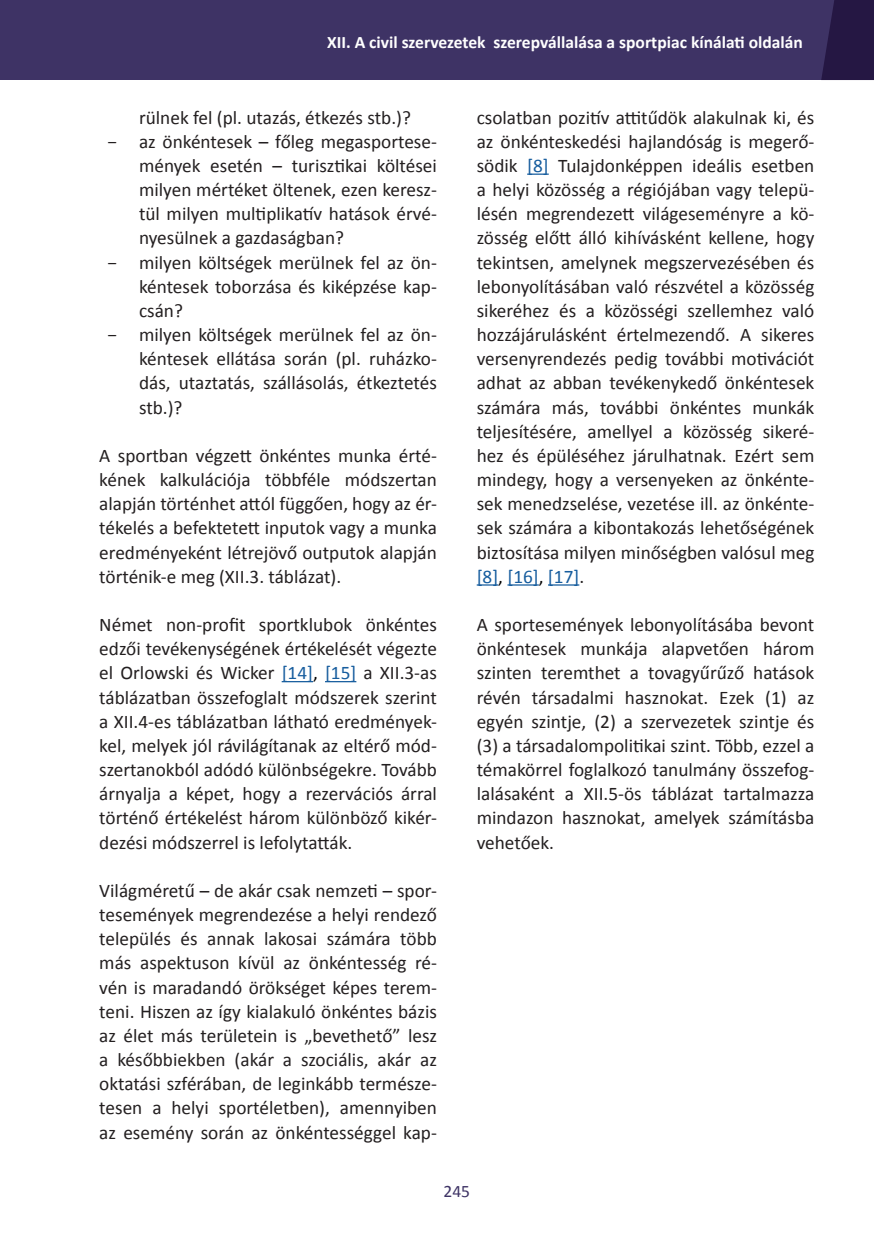
<style>
.page{position:relative;width:874px;height:1241px;background:#fff}
.page>*{position:absolute;margin:0;border:0;box-sizing:border-box;transform-origin:0 0}
.t1{font:19.25px/24.2px "Calibri";color:#231f20;text-align:justify}
.t2{font:700 17.5px "Calibri";color:#fff}
.t3{font:17.5px "Calibri";color:#3e3365}
.s1{color:#175d9e}
.s2{color:#000}
</style>
<div class="page">
<hr style="left:0;top:0;width:1px;height:81px;background:#3e3365">
<div style="left:0;top:0;width:873px;height:80px;background:#3e3365"></div>
<svg style="left:821px;top:0;width:52px;height:80px;background:#281a47"></svg>
<hr style="left:281px;top:681px;width:32px;height:1px;background:#175d9e">
<hr style="left:325px;top:681px;width:31px;height:1px;background:#175d9e">
<hr style="left:527px;top:173px;width:21px;height:2px;background:#175d9e">
<svg style="left:476px;top:584px;width:22px;height:1px"></svg>
<hr style="left:507px;top:584px;width:31px;height:1px;background:#175d9e">
<hr style="left:547px;top:584px;width:32px;height:1px;background:#175d9e">
<p class="t2" style="left:327px;top:30px;width:477px">XII. A civil szervezetek szerepvállalása a sportpiac kínálati oldalán</p>
<p class="t1" style="left:139px;top:105px;width:273px">rülnek fel (pl. utazás, étkezés stb.)?</p>
<p class="t1" style="left:139px;top:129px;width:299px;text-indent:-32px">− az önkéntesek – főleg megasportese&shy;mények esetén – turisztikai költései milyen mértéket öltenek, ezen keresz&shy;tül milyen multiplikatív hatások érvé&shy;nyesülnek a gazdaságban?</p>
<p class="t1" style="left:139px;top:249px;width:299px;text-indent:-32px">− milyen költségek merülnek fel az ön&shy;kéntesek toborzása és kiképzése kap&shy;csán?</p>
<p class="t1" style="left:139px;top:322px;width:299px;text-indent:-32px">− milyen költségek merülnek fel az ön&shy;kéntesek ellátása során (pl. ruházko&shy;dás, utaztatás, szállásolás, étkeztetés stb.)?</p>
<p class="t1" style="left:99px;top:443px;width:339px">A sportban végzett önkéntes munka érté&shy;kének kalkulációja többféle módszertan alapján történhet attól függően, hogy az ér&shy;tékelés a befektetett inputok vagy a munka eredményeként létrejövő outputok alapján történik-e meg (XII.3. táblázat).</p>
<p class="t1" style="left:99px;top:612px;width:339px">Német non-profit sportklubok önkéntes edzői tevékenységének értékelését végezte el Orlowski és Wicker <span class="s1">[14]</span><span class="s2">,</span> <span class="s1">[15]</span> a XII.3-as táblázatban összefoglalt módszerek szerint a XII.4-es táblázatban látható eredmények&shy;kel, melyek jól rávilágítanak az eltérő mód&shy;szertanokból adódó különbségekre. Tovább árnyalja a képet, hogy a rezervációs árral történő értékelést három különböző kikér&shy;dezési módszerrel is lefolytatták.</p>
<p class="t1" style="left:99px;top:877px;width:339px">Világméretű – de akár csak nemzeti – spor&shy;tesemények megrendezése a helyi rendező település és annak lakosai számára több más aspektuson kívül az önkéntesség ré&shy;vén is maradandó örökséget képes terem&shy;teni. Hiszen az így kialakuló önkéntes bázis az élet más területein is „bevethető” lesz a későbbiekben (akár a szociális, akár az oktatási szférában, de leginkább természe&shy;tesen a helyi sportéletben), amennyiben az esemény során az önkéntességgel kap-</p>
<p class="t1" style="left:476px;top:105px;width:339px">csolatban pozitív attitűdök alakulnak ki, és az önkénteskedési hajlandóság is megerő&shy;södik <span class="s1">[8]</span> Tulajdonképpen ideális esetben a helyi közösség a régiójában vagy telepü&shy;lésén megrendezett világeseményre a kö&shy;zösség előtt álló kihívásként kellene, hogy tekintsen, amelynek megszervezésében és lebonyolításában való részvétel a közösség sikeréhez és a közösségi szellemhez való hozzájárulásként értelmezendő. A sikeres versenyrendezés pedig további motivációt adhat az abban tevékenykedő önkéntesek számára más, további önkéntes munkák teljesítésére, amellyel a közösség sikeré&shy;hez és épüléséhez járulhatnak. Ezért sem mindegy, hogy a versenyeken az önkénte&shy;sek menedzselése, vezetése ill. az önkénte&shy;sek számára a kibontakozás lehetőségének biztosítása milyen minőségben valósul meg <span class="s1">[8]</span><span class="s2">,</span> <span class="s1">[16]</span><span class="s2">,</span> <span class="s1">[17]</span>.</p>
<p class="t1" style="left:476px;top:612px;width:339px">A sportesemények lebonyolításába bevont önkéntesek munkája alapvetően három szinten teremthet a tovagyűrűző hatások révén társadalmi hasznokat. Ezek (1) az egyén szintje, (2) a szervezetek szintje és (3) a társadalompolitikai szint. Több, ezzel a témakörrel foglalkozó tanulmány összefog&shy;lalásaként a XII.5-ös táblázat tartalmazza mindazon hasznokat, amelyek számításba vehetőek.</p>
<p class="t3" style="left:443px;top:1178px;width:28px">245</p>
</div>
